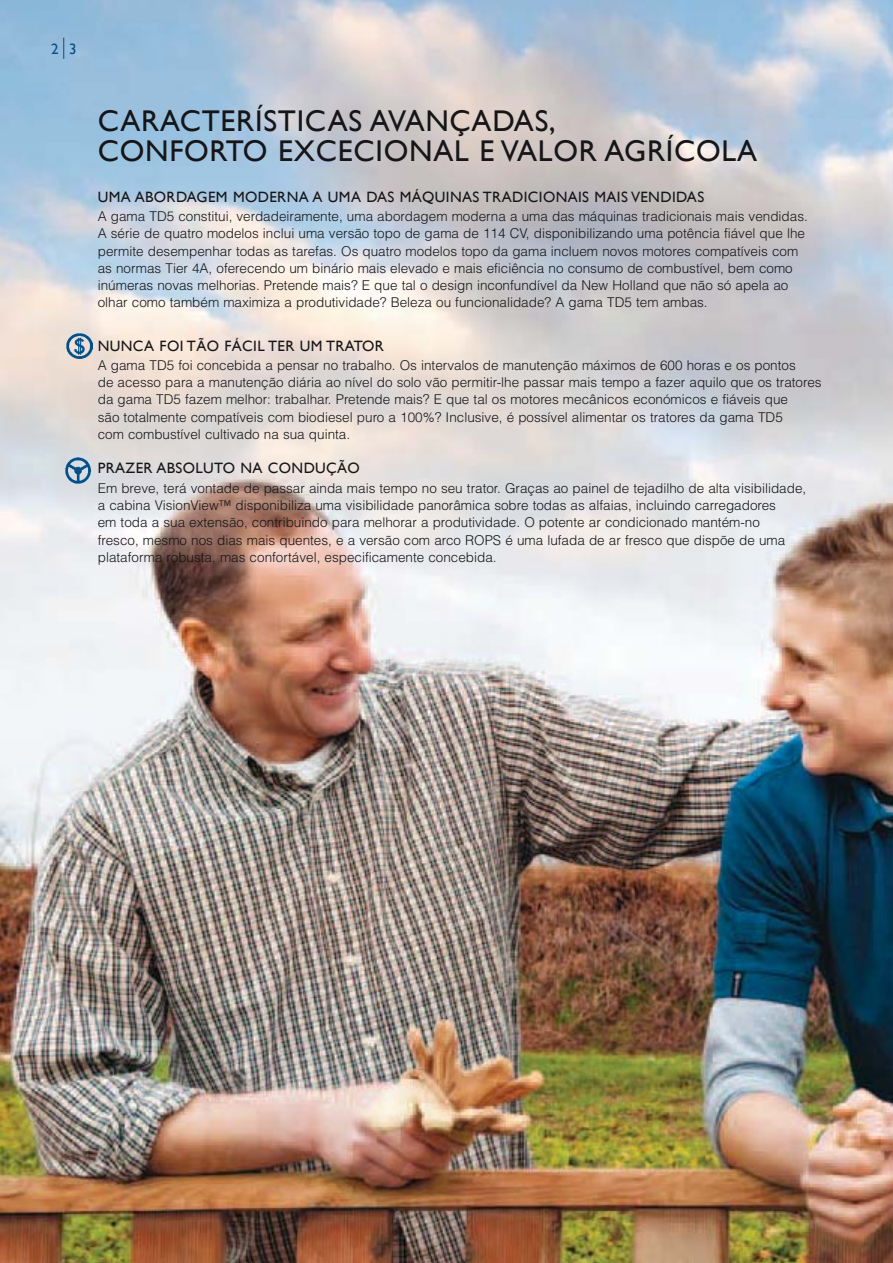
<style>
.page{position:relative;width:893px;height:1263px;background:#fff}
.page>*{position:absolute;margin:0;border:0;box-sizing:border-box;transform-origin:0 0}
.t1{font:30px/30px "Gill Sans";letter-spacing:.025em;color:#161619}
.t2{font:15px "Gill Sans";letter-spacing:.025em;color:#161619}
.t3{font:15px "Gill Sans";color:#00508a}
.t4{font:300 13.5px/17.2px "Helvetica";color:#161619}
</style>
<div class="page">
<img style="left:0;top:0;width:893px;height:1263px">
<svg style="left:63px;top:38px;width:1px;height:21px"></svg>
<img style="left:66px;top:333px;width:26px;height:26px">
<img style="left:65px;top:458px;width:27px;height:25px">
<p class="t3" style="left:51px;top:40px;width:27px">2 3</p>
<h1 class="t1" style="left:98px;top:106px;width:661px">CARACTERÍSTICAS AVANÇADAS,<br>CONFORTO EXCECIONAL E VALOR AGRÍCOLA</h1>
<p class="t2" style="left:98px;top:188px;width:608px">UMA ABORDAGEM MODERNA A UMA DAS MÁQUINAS TRADICIONAIS MAIS VENDIDAS</p>
<p class="t4" style="left:98px;top:209px;width:711px">A gama TD5 constitui, verdadeiramente, uma abordagem moderna a uma das máquinas tradicionais mais vendidas.<br>A série de quatro modelos inclui uma versão topo de gama de 114 CV, disponibilizando uma potência fiável que lhe permite desempenhar todas as tarefas. Os quatro modelos topo da gama incluem novos motores compatíveis com as normas Tier 4A, oferecendo um binário mais elevado e mais eficiência no consumo de combustível, bem como inúmeras novas melhorias. Pretende mais? E que tal o design inconfundível da New Holland que não só apela ao olhar como também maximiza a produtividade? Beleza ou funcionalidade? A gama TD5 tem ambas.</p>
<p class="t2" style="left:98px;top:337px;width:288px">NUNCA FOI TÃO FÁCIL TER UM TRATOR</p>
<p class="t4" style="left:98px;top:358px;width:725px">A gama TD5 foi concebida a pensar no trabalho. Os intervalos de manutenção máximos de 600 horas e os pontos<br>de acesso para a manutenção diária ao nível do solo vão permitir-lhe passar mais tempo a fazer aquilo que os tratores da gama TD5 fazem melhor: trabalhar. Pretende mais? E que tal os motores mecânicos económicos e fiáveis que<br>são totalmente compatíveis com biodiesel puro a 100%? Inclusive, é possível alimentar os tratores da gama TD5<br>com combustível cultivado na sua quinta.</p>
<p class="t2" style="left:98px;top:460px;width:264px">PRAZER ABSOLUTO NA CONDUÇÃO</p>
<p class="t4" style="left:98px;top:481px;width:710px">Em breve, terá vontade de passar ainda mais tempo no seu trator. Graças ao painel de tejadilho de alta visibilidade, a cabina VisionView™ disponibiliza uma visibilidade panorâmica sobre todas as alfaias, incluindo carregadores<br>em toda a sua extensão, contribuindo para melhorar a produtividade. O potente ar condicionado mantém-no<br>fresco, mesmo nos dias mais quentes, e a versão com arco ROPS é uma lufada de ar fresco que dispõe de uma plataforma robusta, mas confortável, especificamente concebida.</p>
</div>
